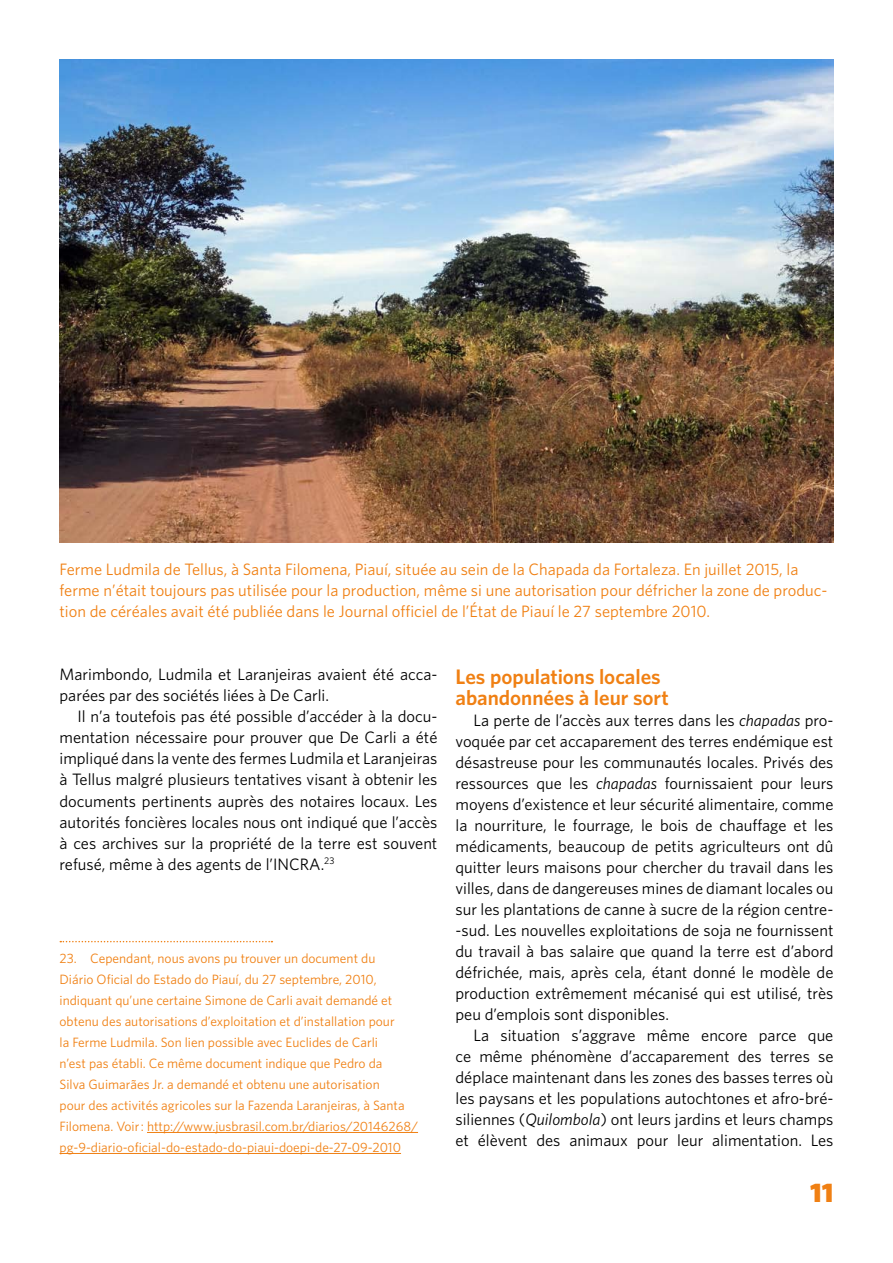
<style>
.page{position:relative;width:893px;height:1263px;background:#fff}
.page>*{position:absolute;margin:0;border:0;box-sizing:border-box;transform-origin:0 0}
.t1{font:900 27px "Whitney";color:#f08013}
.t2{font:600 21px/21px "Whitney";color:#f08013}
.t3{font:16.5px/21px "Whitney";color:#000;text-align:justify}
.t4{font:16.5px/21px "Whitney";color:#f08013}
.t5{font:13.5px/21px "Whitney";color:#f08013}
.s1{font-style:italic}
</style>
<div class="page">
<svg style="left:60px;top:941px;width:212px;height:1px"></svg>
<hr style="left:147px;top:1132px;width:271px;height:1px;background:#f08013">
<hr style="left:60px;top:1153px;width:341px;height:1px;background:#f08013">
<img style="left:60px;top:60px;width:773px;height:483px">
<p class="t4" style="left:60px;top:559px;width:769px">Ferme Ludmila de Tellus, à Santa Filomena, Piauí, située au sein de la Chapada da Fortaleza. En juillet 2015, la ferme n’était toujours pas utilisée pour la production, même si une autorisation pour défricher la zone de produc&shy;tion de céréales avait été publiée dans le Journal officiel de l’État de Piauí le 27 septembre 2010.</p>
<p class="t3" style="left:60px;top:664px;width:379px">Marimbondo, Ludmila et Laranjeiras avaient été acca&shy;parées par des sociétés liées à De Carli.</p>
<p class="t3" style="left:60px;top:706px;width:379px;text-indent:18px">Il n’a toutefois pas été possible d’accéder à la docu&shy;mentation nécessaire pour prouver que De Carli a été impliqué dans la vente des fermes Ludmila et Laranjeiras à Tellus malgré plusieurs tentatives visant à obtenir les documents pertinents auprès des notaires locaux. Les autorités foncières locales nous ont indiqué que l’accès à ces archives sur la propriété de la terre est souvent refusé, même à des agents de l’INCRA.<sup>23</sup></p>
<p class="t5" style="left:60px;top:947px;width:360px">23. Cependant, nous avons pu trouver un document du<br>Diário Oficial do Estado do Piauí, du 27 septembre, 2010, indiquant qu’une certaine Simone de Carli avait demandé et obtenu des autorisations d’exploitation et d’installation pour<br>la Ferme Ludmila. Son lien possible avec Euclides de Carli<br>n’est pas établi. Ce même document indique que Pedro da<br>Silva Guimarães Jr. a demandé et obtenu une autorisation<br>pour des activités agricoles sur la Fazenda Laranjeiras, à Santa Filomena. Voir : http://www.jusbrasil.com.br/diarios/20146268/ pg-9-diario-oficial-do-estado-do-piaui-doepi-de-27-09-2010</p>
<p class="t2" style="left:455px;top:665px;width:215px">Les populations locales abandonnées à leur sort</p>
<p class="t3" style="left:455px;top:709px;width:379px;text-indent:18px">La perte de l’accès aux terres dans les <span class="s1">chapadas</span> pro&shy;voquée par cet accaparement des terres endémique est désastreuse pour les communautés locales. Privés des ressources que les <span class="s1">chapadas</span> fournissaient pour leurs moyens d’existence et leur sécurité alimentaire, comme la nourriture, le fourrage, le bois de chauffage et les médicaments, beaucoup de petits agriculteurs ont dû quitter leurs maisons pour chercher du travail dans les villes, dans de dangereuses mines de diamant locales ou sur les plantations de canne à sucre de la région centre--sud. Les nouvelles exploitations de soja ne fournissent du travail à bas salaire que quand la terre est d’abord défrichée, mais, après cela, étant donné le modèle de production extrêmement mécanisé qui est utilisé, très peu d’emplois sont disponibles.</p>
<p class="t3" style="left:455px;top:1024px;width:379px;text-indent:18px">La situation s’aggrave même encore parce que ce même phénomène d’accaparement des terres se déplace maintenant dans les zones des basses terres où les paysans et les populations autochtones et afro-bré&shy;siliennes (<span class="s1">Quilombola</span>) ont leurs jardins et leurs champs et élèvent des animaux pour leur alimentation. Les</p>
<h1 class="t1" style="left:810px;top:1176px;width:25px">11</h1>
</div>
